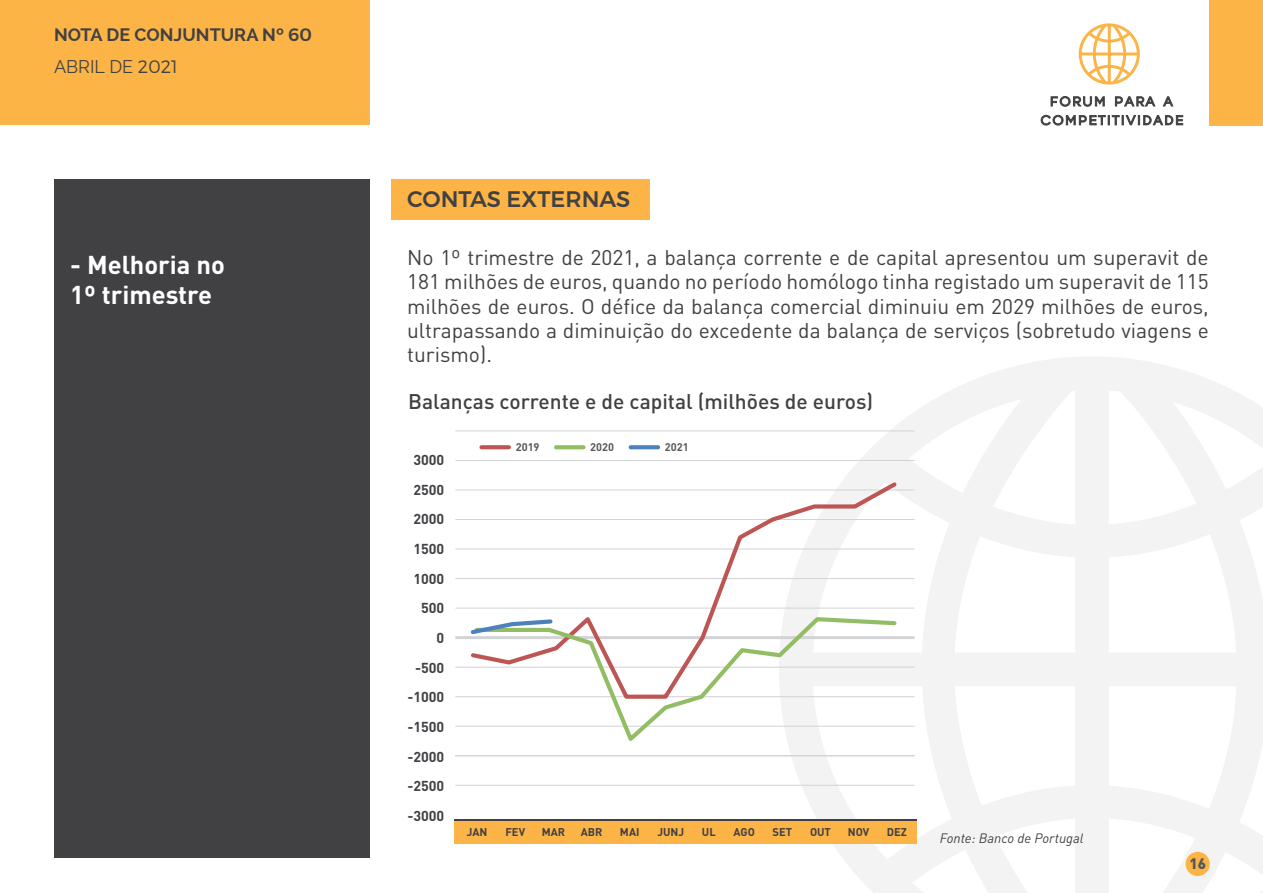
<style>
.page{position:relative;width:1263px;height:893px;background:#fff}
.page>*{position:absolute;margin:0;border:0;box-sizing:border-box;transform-origin:0 0}
.t1{font:700 25.5px/30px "DIN Pro";color:#fff}
.t2{font:500 22.5px "Montserrat";color:#414144}
.t3{font:21px/24px "DIN Pro";color:#414144;text-align:justify}
.t4{font:500 21px "DIN Pro";color:#414144}
.t5{font:700 18px/32px "Raleway";color:#414144}
.t6{font:900 15px "DIN Pro";color:#555859}
.t7{font:700 14.25px/29.7px "DIN Pro";color:#413f43;text-align:right}
.t8{font:italic 13.5px "DIN";color:#414144}
.t9{font:700 11.1px "DIN Pro";color:#413f43}
.t10{font:700 10.95px "DIN Pro";color:#555859}
.s1{font-family:"Montserrat";font-weight:500}
.s2{font-weight:400}
.s3{font-family:"Montserrat";font-weight:300}
</style>
<div class="page">
<div style="left:54px;top:179px;width:316px;height:678px;background:#414144"></div>
<svg style="left:779px;top:357px;width:484px;height:536px"></svg>
<div style="left:0;top:0;width:370px;height:125px;background:#fcb447"></div>
<div style="left:1210px;top:0;width:53px;height:125px;background:#fcb447"></div>
<svg style="left:1079px;top:23px;width:61px;height:62px"></svg>
<svg style="left:1050px;top:96px;width:55px;height:11px"></svg>
<svg style="left:1115px;top:96px;width:41px;height:11px"></svg>
<svg style="left:1162px;top:96px;width:12px;height:11px"></svg>
<svg style="left:1040px;top:114px;width:143px;height:12px"></svg>
<div style="left:1185px;top:852px;width:25px;height:24px;background:#fcb447;border-radius:50%"></div>
<div style="left:391px;top:179px;width:258px;height:41px;background:#fcb447"></div>
<div style="left:454px;top:821px;width:463px;height:23px;background:#fcb447"></div>
<hr style="left:454px;top:820px;width:463px;height:1px;background:#413f43">
<hr style="left:455px;top:667px;width:459px;height:1px;background:#d1d3d4">
<hr style="left:455px;top:636px;width:459px;height:3px;background:#d1d3d4">
<hr style="left:455px;top:608px;width:459px;height:1px;background:#d1d3d4">
<hr style="left:455px;top:578px;width:459px;height:1px;background:#d1d3d4">
<hr style="left:455px;top:549px;width:459px;height:1px;background:#d1d3d4">
<hr style="left:455px;top:519px;width:459px;height:1px;background:#d1d3d4">
<hr style="left:455px;top:726px;width:459px;height:1px;background:#d1d3d4">
<hr style="left:455px;top:696px;width:459px;height:1px;background:#d1d3d4">
<hr style="left:455px;top:755px;width:459px;height:1px;background:#d1d3d4">
<hr style="left:455px;top:785px;width:459px;height:1px;background:#d1d3d4">
<hr style="left:455px;top:490px;width:459px;height:1px;background:#d1d3d4">
<hr style="left:455px;top:460px;width:459px;height:1px;background:#d1d3d4">
<hr style="left:455px;top:431px;width:459px;height:1px;background:#d1d3d4">
<svg style="left:481px;top:445px;width:28px;height:4px"></svg>
<svg style="left:556px;top:445px;width:27px;height:4px"></svg>
<svg style="left:631px;top:445px;width:27px;height:4px"></svg>
<svg style="left:468px;top:479px;width:432px;height:222px"></svg>
<svg style="left:473px;top:615px;width:426px;height:131px"></svg>
<svg style="left:468px;top:617px;width:87px;height:20px"></svg>
<p class="t5" style="left:54px;top:19px;width:259px">NOTA DE CONJUNTURA Nº <span class="s1">60<br></span><span class="s2">ABRIL DE</span> <span class="s3">2021</span></p>
<p class="t1" style="left:70px;top:249px;width:156px">- Melhoria no<br>1º trimestre</p>
<p class="t2" style="left:407px;top:185px;width:225px">CONTAS EXTERNAS</p>
<p class="t3" style="left:407px;top:245px;width:803px">No 1º trimestre de 2021, a balança corrente e de capital apresentou um superavit de 181 milhões de euros, quando no período homólogo tinha registado um superavit de 115 milhões de euros. O défice da balança comercial diminuiu em 2029 milhões de euros, ultrapassando a diminuição do excedente da balança de serviços (sobretudo viagens e turismo).</p>
<p class="t4" style="left:408px;top:387px;width:466px">Balanças corrente e de capital (milhões de euros)</p>
<p class="t7" style="left:407px;top:444px;width:38px">3000<br>2500<br>2000<br>1500<br>1000<br>500<br>0 -500 -1000 -1500 -2000 -2500 -3000</p>
<p class="t10" style="left:516px;top:439px;width:25px">2019</p>
<p class="t10" style="left:590px;top:439px;width:25px">2020</p>
<p class="t10" style="left:665px;top:439px;width:25px">2021</p>
<p class="t9" style="left:467px;top:825px;width:22px">JAN</p>
<p class="t9" style="left:505px;top:825px;width:21px">FEV</p>
<p class="t9" style="left:542px;top:825px;width:25px">MAR</p>
<p class="t9" style="left:581px;top:825px;width:23px">ABR</p>
<p class="t9" style="left:620px;top:825px;width:21px">MAI</p>
<p class="t9" style="left:657px;top:825px;width:28px">JUNJ</p>
<p class="t9" style="left:702px;top:825px;width:15px">UL</p>
<p class="t9" style="left:733px;top:825px;width:23px">AGO</p>
<p class="t9" style="left:772px;top:825px;width:21px">SET</p>
<p class="t9" style="left:810px;top:825px;width:22px">OUT</p>
<p class="t9" style="left:848px;top:825px;width:23px">NOV</p>
<p class="t9" style="left:887px;top:825px;width:22px">DEZ</p>
<p class="t8" style="left:940px;top:829px;width:146px">Fonte: Banco de Portugal</p>
<p class="t6" style="left:1189px;top:853px;width:18px">16</p>
</div>
